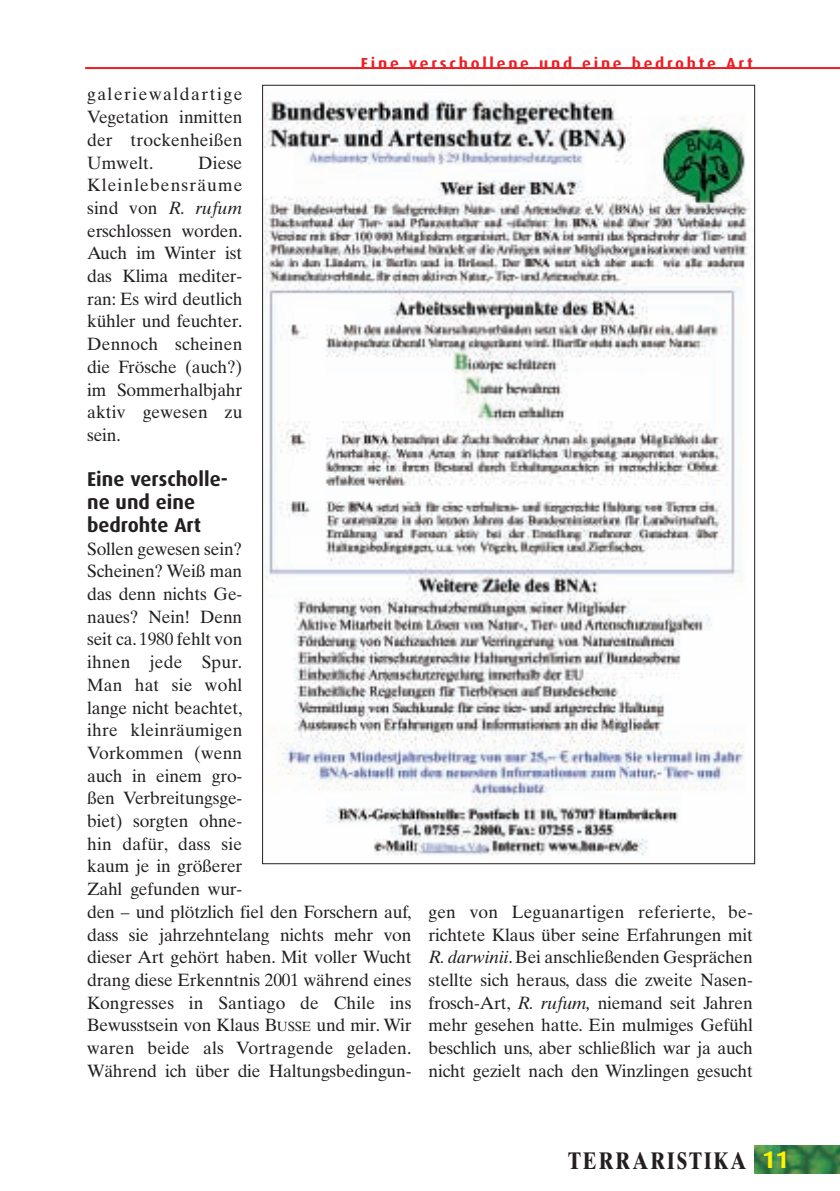
<style>
.page{position:relative;width:840px;height:1191px;background:#fff}
.page>*{position:absolute;margin:0;border:0;box-sizing:border-box;transform-origin:0 0}
.t1{font:24px "Times Ten Bold Os F";letter-spacing:.1em;color:#231f20;scale:.8 1}
.t2{font:700 20px/22.8px "Dax";color:#231f20}
.t3{font:17.8px/22.6px "Times Ten";letter-spacing:-.01em;color:#231f20;text-align:justify}
.t4{font:700 16px "Dax";letter-spacing:.17em;color:#ee1d23}
.s1{font-family:"Times Ten Italic Os F"}
.s2{font-size:13.4px}
.s3{font-family:"Dax";font-weight:700;color:#fff101}
</style>
<div class="page">
<img style="left:754px;top:1145px;width:85px;height:29px">
<hr style="left:85px;top:67px;width:754px;height:2px;background:#ee1d23">
<img style="left:264px;top:100px;width:486px;height:756px">
<p class="t4" style="left:360px;top:56px;width:393px">Eine verschollene und eine bedrohte Art</p>
<p class="t3" style="left:87px;top:85px;width:157px">galeriewaldartige Vegetation inmitten der trockenheißen Umwelt.</p>
<p class="t3" style="left:87px;top:153px;width:157px;text-indent:111px">Diese Kleinlebensräume sind von <span class="s1">R. rufum </span>erschlossen worden.<br>Auch im Winter ist das Klima mediter&shy;ran: Es wird deutlich kühler und feuchter.<br>Dennoch scheinen die Frösche (auch?) im Sommerhalbjahr aktiv gewesen zu sein.</p>
<p class="t2" style="left:87px;top:469px;width:142px">Eine verscholle&shy;ne und eine bedrohte Art</p>
<p class="t3" style="left:87px;top:539px;width:326px;text-align:left">Sollen gewesen sein?<br>Scheinen? Weiß man<br>das denn nichts Ge-<br>naues? Nein! Denn<br>seit ca. 1980 fehlt von<br>ihnen jede Spur.<br>Man hat sie wohl<br>lange nicht beachtet,<br>ihre kleinräumigen<br>Vorkommen (wenn<br>auch in einem gro-<br>ßen Verbreitungsge-<br>biet) sorgten ohne-<br>hin dafür, dass sie<br>kaum je in größerer<br>Zahl gefunden wur-<br>den – und plötzlich fiel den Forschern auf, dass sie jahrzehntelang nichts mehr von dieser Art gehört haben. Mit voller Wucht drang diese Erkenntnis 2001 während eines<br>Kongresses in Santiago de Chile ins<br>Bewusstsein von Klaus B<span class="s2">USSE</span> und mir. Wir waren beide als Vortragende geladen.<br>Während ich über die Haltungsbedingun-</p>
<p class="t3" style="left:428px;top:902px;width:326px">gen von Leguanartigen referierte, be&shy;richtete Klaus über seine Erfahrungen mit <span class="s1">R. darwinii</span>. Bei anschließenden Gesprächen stellte sich heraus, dass die zweite Nasen&shy;frosch-Art, <span class="s1">R. rufum,</span> niemand seit Jahren mehr gesehen hatte. Ein mulmiges Gefühl beschlich uns, aber schließlich war ja auch nicht gezielt nach den Winzlingen gesucht</p>
<p class="t1" style="left:568px;top:1152px;width:277px">TERRARISTIKA <span class="s3">11</span></p>
</div>
